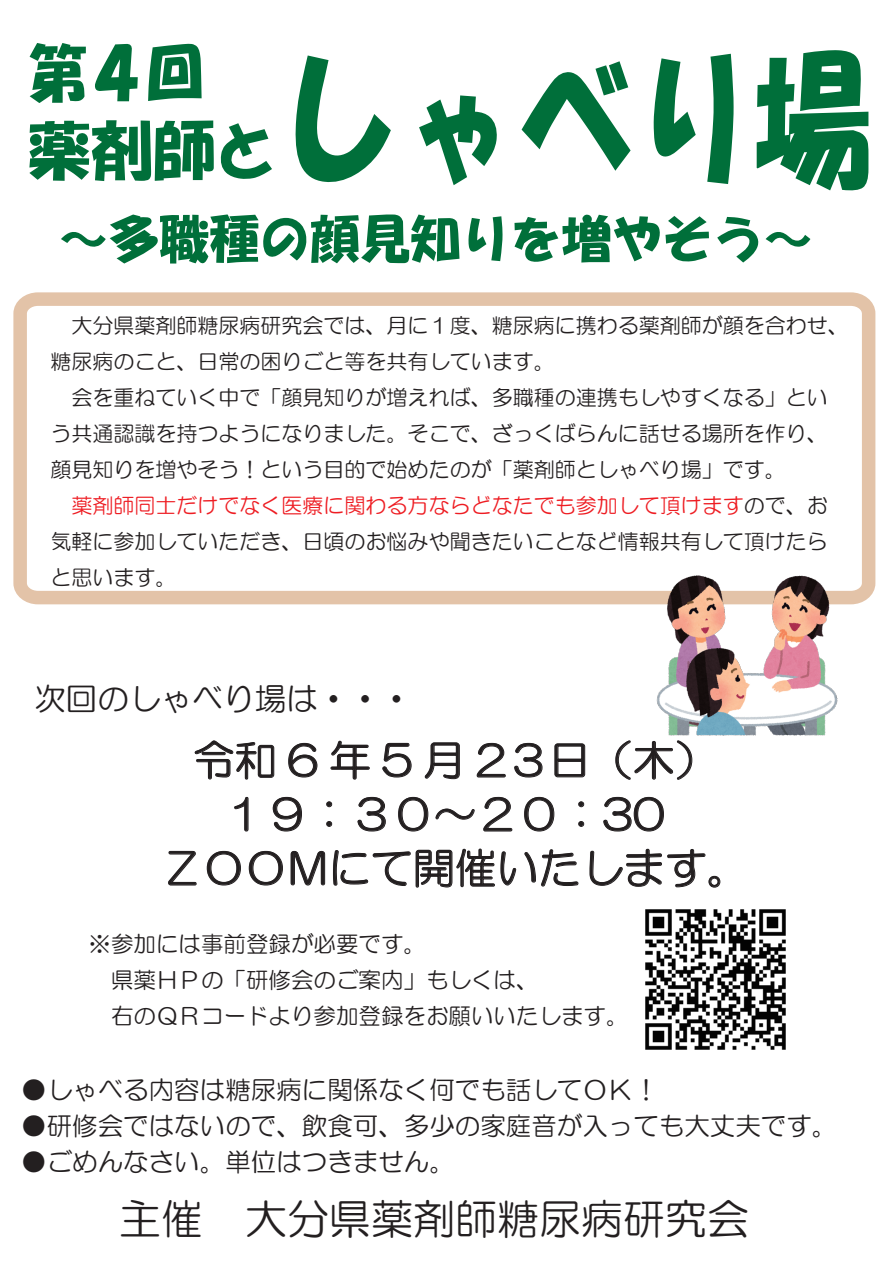
<style>
.page{position:relative;width:893px;height:1263px;background:#fff}
.page>*{position:absolute;margin:0;border:0;box-sizing:border-box;transform-origin:0 0}
.t1{font:148.2px "HGS Soei Kakupoptai";color:#006f3a;scale:.8 1}
.t2{font:63px "HGS Soei Kakupoptai";color:#006f3a}
.t3{font:63px "HGS Soei Kakupoptai";color:#006f3a;scale:.93 1}
.t4{font:51px "HGS Soei Kakupoptai";color:#006f3a}
.t5{font:42px/54px "HG Maru Gothic MPRO";color:#231f20;text-align:center}
.t6{font:31.5px "HG Maru Gothic MPRO";color:#231f20}
.t7{font:25.5px "HG Maru Gothic MPRO";color:#231f20}
.t8{font:22.5px/36px "HG Maru Gothic MPRO";color:#231f20}
.t9{font:21px/36px "HG Maru Gothic MPRO";color:#231f20}
.s1{color:#ee1d23}
</style>
<div class="page">
<svg style="left:13px;top:292px;width:863px;height:313px"></svg>
<svg style="left:195px;top:740px;width:80px;height:40px"></svg>
<svg style="left:288px;top:743px;width:30px;height:35px"></svg>
<svg style="left:330px;top:740px;width:40px;height:40px"></svg>
<svg style="left:383px;top:743px;width:29px;height:35px"></svg>
<svg style="left:425px;top:742px;width:35px;height:37px"></svg>
<svg style="left:476px;top:743px;width:30px;height:35px"></svg>
<svg style="left:515px;top:743px;width:28px;height:35px"></svg>
<svg style="left:554px;top:743px;width:31px;height:35px"></svg>
<svg style="left:615px;top:740px;width:78px;height:40px"></svg>
<svg style="left:234px;top:797px;width:15px;height:35px"></svg>
<svg style="left:273px;top:797px;width:29px;height:35px"></svg>
<svg style="left:326px;top:801px;width:7px;height:26px"></svg>
<svg style="left:358px;top:797px;width:28px;height:35px"></svg>
<svg style="left:398px;top:797px;width:31px;height:35px"></svg>
<svg style="left:435px;top:808px;width:39px;height:12px"></svg>
<svg style="left:483px;top:797px;width:30px;height:35px"></svg>
<svg style="left:524px;top:797px;width:31px;height:35px"></svg>
<svg style="left:578px;top:801px;width:7px;height:26px"></svg>
<svg style="left:604px;top:797px;width:60px;height:35px"></svg>
<svg style="left:168px;top:851px;width:29px;height:35px"></svg>
<svg style="left:207px;top:851px;width:34px;height:35px"></svg>
<svg style="left:249px;top:851px;width:34px;height:35px"></svg>
<svg style="left:290px;top:850px;width:35px;height:36px"></svg>
<svg style="left:333px;top:848px;width:246px;height:40px"></svg>
<svg style="left:589px;top:848px;width:132px;height:40px"></svg>
<img style="left:655px;top:564px;width:185px;height:180px">
<img style="left:645px;top:909px;width:141px;height:141px">
<h2 class="t3" style="left:28px;top:41px;width:191px">第４回</h2>
<h2 class="t2" style="left:28px;top:119px;width:250px">薬剤師と</h2>
<h1 class="t1" style="left:281px;top:45px;width:740px">しゃべり場</h1>
<h3 class="t4" style="left:58px;top:213px;width:756px">～多職種の顔見知りを増やそう～</h3>
<p class="t9" style="left:51px;top:307px;width:800px">　大分県薬剤師糖尿病研究会では、月に１度、糖尿病に携わる薬剤師が顔を合わせ、糖尿病のこと、日常の困りごと等を共有しています。<br>　会を重ねていく中で「顔見知りが増えれば、多職種の連携もしやすくなる」という共通認識を持つようになりました。そこで、ざっくばらんに話せる場所を作り、顔見知りを増やそう！という目的で始めたのが「薬剤師としゃべり場」です。</p>
<p class="t9" style="left:51px;top:487px;width:779px;text-align:justify;text-indent:21px"><span class="s1">薬剤師同士だけでなく医療に関わる方ならどなたでも参加して頂けます</span>ので、お気軽に参加していただき、日頃のお悩みや聞きたいことなど情報共有して頂けたらと思います。</p>
<h3 class="t6" style="left:34px;top:683px;width:379px">次回のしゃべり場は・・・</h3>
<h3 class="t5" style="left:161px;top:733px;width:589px">令和 6 年 5 月 2３日（木）<br>１９：３０～２０：30<br>ＺＯＯＭにて開催いたします。</h3>
<p class="t8" style="left:88px;top:925px;width:542px">※参加には事前登録が必要です。<br>　県薬ＨＰの「研修会のご案内」もしくは、<br>　右のＱＲコードより参加登録をお願いいたします。</p>
<p class="t7" style="left:21px;top:1077px;width:639px">●しゃべる内容は糖尿病に関係なく何でも話してＯＫ！</p>
<p class="t7" style="left:21px;top:1113px;width:817px">●研修会ではないので、飲食可、多少の家庭音が入っても大丈夫です。</p>
<p class="t7" style="left:21px;top:1149px;width:435px">●ごめんなさい。単位はつきません。</p>
<h3 class="t5" style="left:119px;top:1192px;width:632px">主催　大分県薬剤師糖尿病研究会</h3>
</div>
